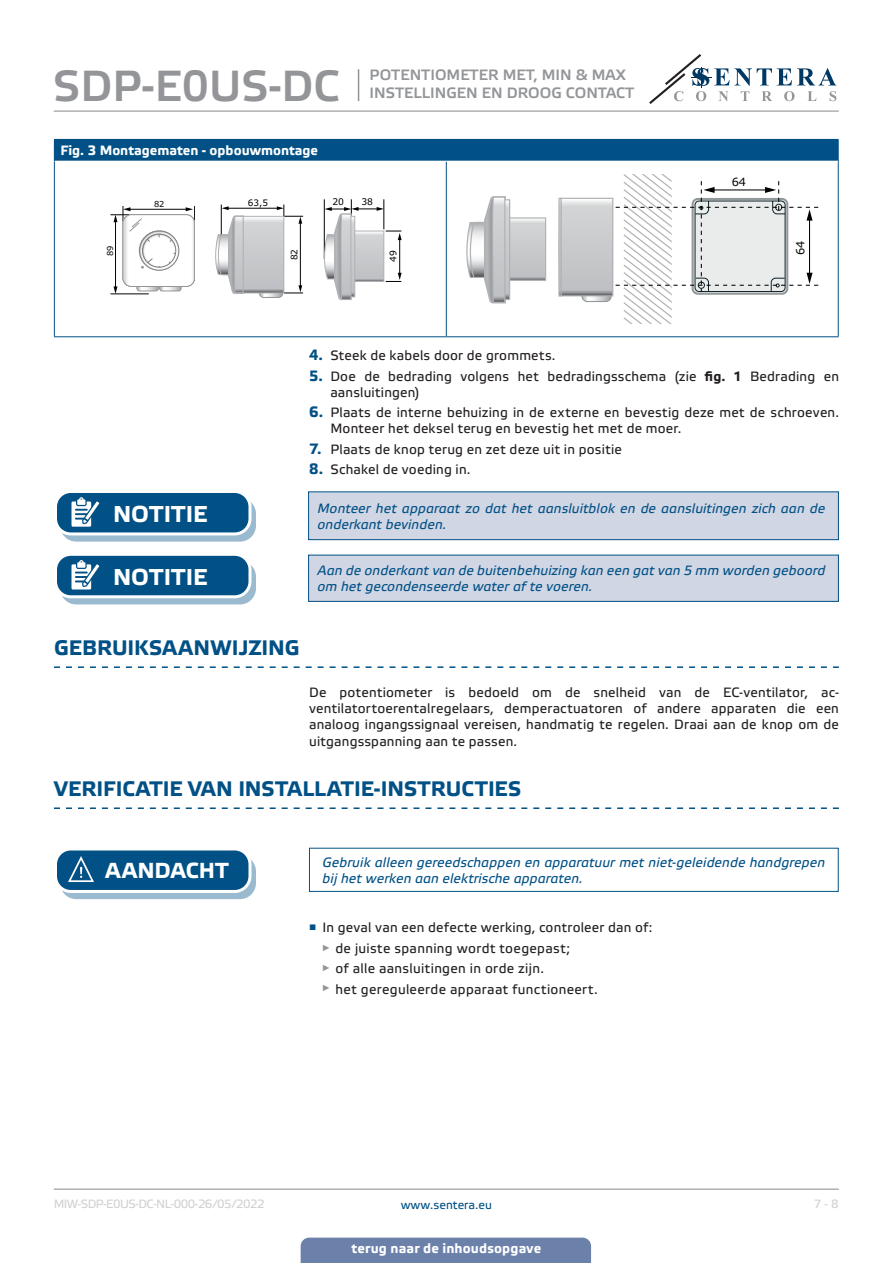
<style>
.page{position:relative;width:893px;height:1263px;background:#fff}
.page>*{position:absolute;margin:0;border:0;box-sizing:border-box;transform-origin:0 0}
.t1{font:43.5px "Etelka Medium Pro";color:#939598}
.t2{font:700 22.95px "Etelka Text Pro";letter-spacing:.005em;color:#fff}
.t3{font:700 21.75px "Etelka Text Pro";letter-spacing:.005em;color:#fff}
.t4{font:700 21px "Etelka Text Pro";letter-spacing:.005em;color:#015186}
.t5{font:15px/18px "Etelka Medium Pro";color:#939598}
.body{font:13.5px/16.2px "Etelka Text Pro";letter-spacing:.015em;color:#231f20}
.attention{font:italic 13.5px "Etelka Text Pro";letter-spacing:.01em;color:#015186}
.head-table{font:700 13.5px "Etelka Text Pro";color:#fff}
.t6{font:12px "Etelka Text Pro";letter-spacing:-.04em;color:#d1d2d4}
.t7{font:12px "Etelka Text Pro";color:#015186}
.t8{font:11.4px "Verdana";color:#050504}
.t9{font:9.15px "Verdana";color:#000}
.t10{font:9px "Verdana";color:#000}
.t11{font:8.25px "Verdana";color:#040503}
.s1{font-weight:700;font-size:15px;color:#015186}
.s2{font-weight:700}
</style>
<div class="page">
<hr style="left:54px;top:111px;width:785px;height:1px;background:#939598">
<hr style="left:54px;top:1188px;width:785px;height:2px;background:#939598">
<svg style="left:649px;top:54px;width:187px;height:50px"></svg>
<div style="left:301px;top:1237px;width:290px;height:26px;background:#6c81aa"></div>
<hr style="left:358px;top:69px;width:1px;height:32px;background:#939598">
<div style="left:54px;top:139px;width:784px;height:22px;background:#015186"></div>
<hr style="left:446px;top:139px;width:393px;height:1px;background:#015186">
<svg style="left:838px;top:140px;width:1px;height:21px"></svg>
<hr style="left:54px;top:161px;width:1px;height:175px;background:#015186">
<hr style="left:446px;top:162px;width:1px;height:174px;background:#015186">
<hr style="left:838px;top:161px;width:1px;height:175px;background:#015186">
<hr style="left:54px;top:336px;width:392px;height:1px;background:#015186">
<hr style="left:446px;top:336px;width:393px;height:1px;background:#015186">
<hr style="left:111px;top:294px;width:38px;height:1px;background:#9f9f9f">
<svg style="left:110px;top:206px;width:85px;height:88px"></svg>
<div style="left:259px;top:288px;width:24px;height:10px;border:1px solid #8e9698;border-radius:4px"></div>
<hr style="left:221px;top:205px;width:1px;height:50px;background:#000">
<hr style="left:227px;top:208px;width:51px;height:1px;background:#000">
<hr style="left:300px;top:222px;width:1px;height:65px;background:#000">
<svg style="left:260px;top:285px;width:43px;height:12px"></svg>
<svg style="left:277px;top:205px;width:26px;height:19px"></svg>
<svg style="left:215px;top:206px;width:30px;height:88px"></svg>
<svg style="left:245px;top:218px;width:37px;height:73px;background:#c8cacc"></svg>
<div style="left:243px;top:216px;width:41px;height:77px;border:1px solid #b1b2b6"></div>
<hr style="left:324px;top:199px;width:1px;height:60px;background:#000">
<hr style="left:351px;top:199px;width:1px;height:31px;background:#000">
<hr style="left:383px;top:199px;width:1px;height:30px;background:#000">
<svg style="left:323px;top:207px;width:79px;height:93px"></svg>
<div style="left:581px;top:290px;width:31px;height:12px;border:1px solid #8e9698;border-radius:6px"></div>
<svg style="left:558px;top:197px;width:4px;height:100px"></svg>
<svg style="left:563px;top:201px;width:19px;height:93px;background:#c7c9cb"></svg>
<div style="left:561px;top:198px;width:52px;height:98px;border:1px solid #b1b2b6"></div>
<svg style="left:582px;top:174px;width:236px;height:150px"></svg>
<svg style="left:511px;top:220px;width:33px;height:59px;background:#c8c9cc"></svg>
<div style="left:504px;top:217px;width:42px;height:64px;border:1px solid #b1b2b6"></div>
<svg style="left:466px;top:196px;width:45px;height:108px"></svg>
<svg style="left:54px;top:666px;width:785px;height:2px"></svg>
<div style="left:309px;top:492px;width:529px;height:48px;background:#d1d6e4"></div>
<div style="left:308px;top:491px;width:531px;height:49px;border:1px solid #015186"></div>
<svg style="left:61px;top:498px;width:194px;height:43px"></svg>
<div style="left:60px;top:498px;width:196px;height:44px;border:1px solid #015186;border-radius:15px"></div>
<div style="left:56px;top:491px;width:194px;height:43px;background:#015186;border-radius:15px"></div>
<div style="left:54px;top:490px;width:197px;height:45px;border:3px solid #fff;border-radius:15px"></div>
<svg style="left:71px;top:497px;width:34px;height:38px"></svg>
<div style="left:309px;top:555px;width:529px;height:46px;background:#d1d6e4"></div>
<div style="left:308px;top:555px;width:531px;height:47px;border:1px solid #015186"></div>
<svg style="left:61px;top:561px;width:194px;height:43px"></svg>
<div style="left:60px;top:561px;width:196px;height:43px;border:1px solid #015186;border-radius:15px"></div>
<div style="left:56px;top:554px;width:194px;height:43px;background:#015186;border-radius:15px"></div>
<div style="left:54px;top:553px;width:197px;height:45px;border:3px solid #fff;border-radius:15px"></div>
<svg style="left:71px;top:560px;width:34px;height:38px"></svg>
<svg style="left:54px;top:807px;width:785px;height:2px"></svg>
<div style="left:309px;top:848px;width:530px;height:44px;border:1px solid #015186"></div>
<div style="left:61px;top:856px;width:194px;height:42px;background:#9abacf;border-radius:15px"></div>
<div style="left:60px;top:855px;width:196px;height:44px;border:1px solid #015186;border-radius:15px"></div>
<div style="left:56px;top:849px;width:194px;height:42px;background:#015186;border-radius:15px"></div>
<div style="left:54px;top:847px;width:197px;height:46px;border:3px solid #fff;border-radius:15px"></div>
<svg style="left:67px;top:856px;width:38px;height:36px"></svg>
<h1 class="t1" style="left:53px;top:62px;width:288px">SDP-E0US-DC</h1>
<p class="t5" style="left:370px;top:66px;width:266px">POTENTIOMETER MET, MIN &amp; MAX<br>INSTELLINGEN EN DROOG CONTACT</p>
<p class="head-table" style="left:60px;top:143px;width:259px">Fig. 3 Montagematen - opbouwmontage</p>
<p class="t8" style="left:732px;top:174px;width:16px">64</p>
<p class="t11" style="left:154px;top:198px;width:12px">82</p>
<p class="t10" style="left:248px;top:196px;width:22px">63,5</p>
<p class="t9" style="left:332px;top:195px;width:13px">20</p>
<p class="t9" style="left:361px;top:195px;width:13px">38</p>
<p class="t11" style="left:105px;top:256px;width:12px;rotate:-90deg">89</p>
<p class="t10" style="left:288px;top:260px;width:13px;rotate:-90deg">82</p>
<p class="t9" style="left:387px;top:262px;width:13px;rotate:-90deg">49</p>
<p class="t8" style="left:792px;top:255px;width:16px;rotate:-90deg">64</p>
<p class="t2" style="left:113px;top:502px;width:96px">NOTITIE</p>
<p class="t2" style="left:113px;top:564px;width:96px">NOTITIE</p>
<p class="body" style="left:309px;top:348px;width:248px"><span class="s1">4.</span> Steek de kabels door de grommets.</p>
<p class="body" style="left:330px;top:369px;width:510px;text-indent:-21px"><span class="s1">5.</span> Doe de bedrading volgens het bedradingsschema (zie <span class="s2">fig. 1</span> Bedrading en aansluitingen)</p>
<p class="body" style="left:330px;top:405px;width:510px;text-indent:-21px"><span class="s1">6.</span> Plaats de interne behuizing in de externe en bevestig deze met de schroeven.<br>Monteer het deksel terug en bevestig het met de moer.</p>
<p class="body" style="left:309px;top:442px;width:314px"><span class="s1">7.</span> Plaats de knop terug en zet deze uit in positie</p>
<p class="body" style="left:309px;top:462px;width:163px"><span class="s1">8.</span> Schakel de voeding in.</p>
<p class="attention" style="left:317px;top:501px;width:509px">Monteer het apparaat zo dat het aansluitblok en de aansluitingen zich aan de</p>
<p class="attention" style="left:317px;top:517px;width:130px">onderkant bevinden.</p>
<p class="attention" style="left:317px;top:563px;width:509px">Aan de onderkant van de buitenbehuizing kan een gat van 5 mm worden geboord</p>
<p class="attention" style="left:317px;top:579px;width:276px">om het gecondenseerde water af te voeren.</p>
<p class="t4" style="left:54px;top:636px;width:247px">GEBRUIKSAANWIJZING</p>
<p class="body" style="left:309px;top:685px;width:531px;text-align:justify">De potentiometer is bedoeld om de snelheid van de EC-ventilator, ac&shy;ventilatortoerentalregelaars, demperactuatoren of andere apparaten die een analoog ingangssignaal vereisen, handmatig te regelen. Draai aan de knop om de uitgangsspanning aan te passen.</p>
<p class="t4" style="left:54px;top:777px;width:469px">VERIFICATIE VAN INSTALLATIE-INSTRUCTIES</p>
<p class="t3" style="left:105px;top:858px;width:125px">AANDACHT</p>
<p class="attention" style="left:323px;top:855px;width:504px">Gebruik alleen gereedschappen en apparatuur met niet-geleidende handgrepen</p>
<p class="attention" style="left:323px;top:871px;width:262px">bij het werken aan elektrische apparaten.</p>
<p class="body" style="left:309px;top:920px;width:345px"><sup>■</sup> In geval van een defecte werking, controleer dan of:</p>
<p class="body" style="left:322px;top:941px;width:250px"><sup>►</sup> de juiste spanning wordt toegepast;</p>
<p class="body" style="left:322px;top:961px;width:224px"><sup>►</sup> of alle aansluitingen in orde zijn.</p>
<p class="body" style="left:322px;top:982px;width:277px"><sup>►</sup> het gereguleerde apparaat functioneert.</p>
<p class="t6" style="left:54px;top:1197px;width:212px">MIW-SDP-E0US-DC-NL-000 - 26 / 05 / 2022</p>
<p class="t7" style="left:401px;top:1198px;width:93px">www.sentera.eu</p>
<p class="t6" style="left:814px;top:1197px;width:27px">7 - 8</p>
<p class="head-table" style="left:351px;top:1240px;width:191px">terug naar de inhoudsopgave</p>
</div>
